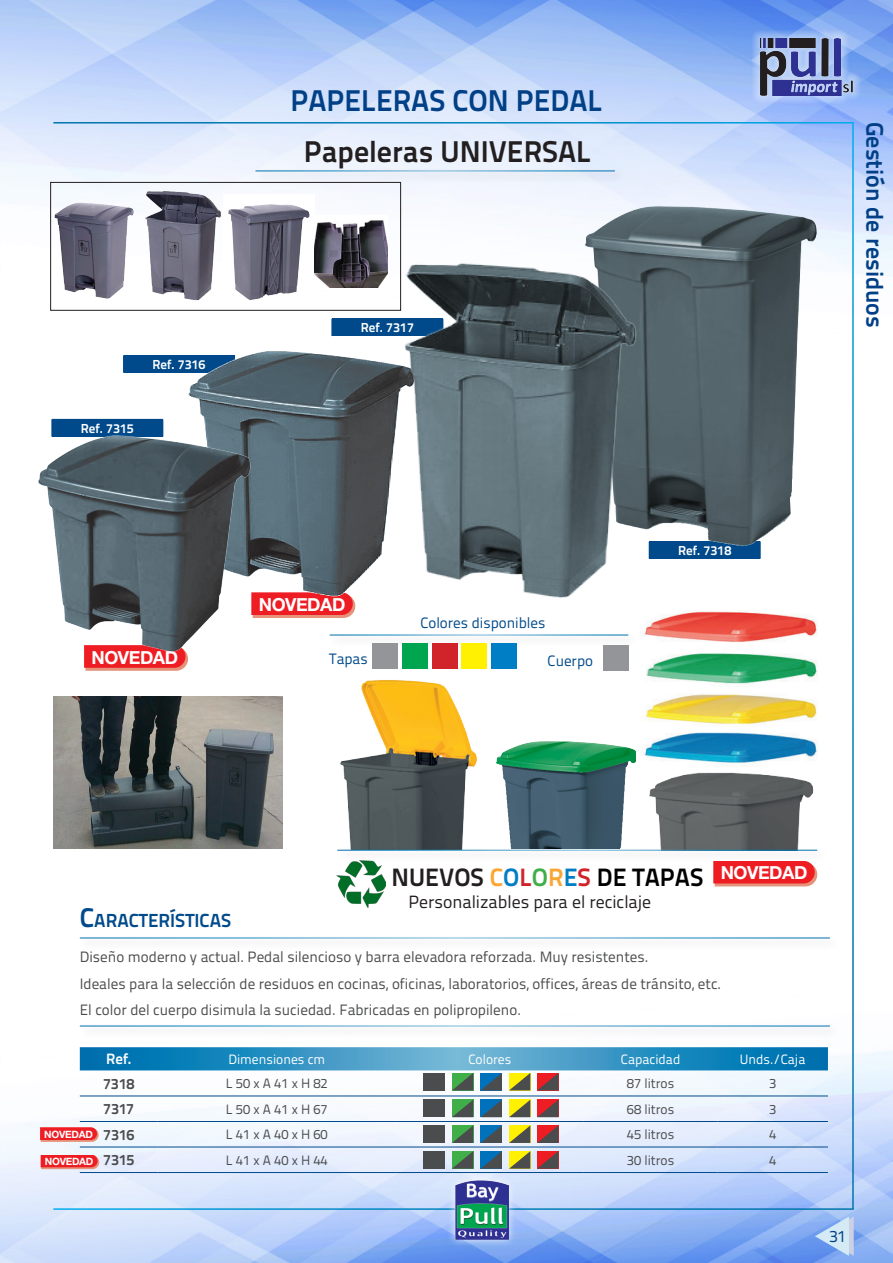
<style>
.page{position:relative;width:893px;height:1263px;background:#fff}
.page>*{position:absolute;margin:0;border:0;box-sizing:border-box;transform-origin:0 0}
.Title___Box_1{font:700 30px "Titillium Text 22 L";color:#231f20}
.Title___Box_1-2{font:700 30px "Titillium Text 22 L";color:#014086}
.t1{font:700 25.05px "Titillium Text 22 L";color:#000}
.Title___Box_1-3{font:700 24px "Titillium Text 22 L";color:#014086}
.caracteris{font:700 18.9px "Titillium Text 22 L";color:#004a8b}
.t2{font:700 18px "Helvetica Neue LT Pro";letter-spacing:-.025em;color:#fff}
.caracteristicas{font:17.7px "Titillium Text 22 L";color:#231f20}
.t3{font:16.5px "Titillium Text 22 L";color:#014086}
.caracteristicas-2{font:15px "Titillium Text 22 L";color:#4b4c4d}
.t4{font:15px "Titillium Text 22 L";color:#004a8b}
.Italic___Box_1{font:700 15px "Titillium Text 22 L";letter-spacing:-.005em;color:#4b4c4d}
.Italic___Box_1-2{font:700 15px "Titillium Text 22 L";color:#fff}
.Italic___Box_1-3{font:13.5px "Titillium Text 22 L";color:#4b4c4d}
.t5{font:13.5px "Titillium Text 22 L";color:#fff}
.t6{font:700 13.05px "Titillium Text 22 L";color:#fff}
.t7{font:700 10.05px "Helvetica Neue LT Pro";letter-spacing:-.025em;color:#fff}
.s1{color:#231f20}
.s2{color:#faa633}
.s3{color:#007ec5}
.s4{color:#d1232a}
.s5{color:#40ae49}
.s6{font-size:27px}
</style>
<div class="page">
<img style="left:0;top:0;width:893px;height:1263px">
<hr style="left:53px;top:122px;width:801px;height:2px;background:#fff">
<hr style="left:53px;top:1208px;width:801px;height:2px;background:#fff">
<hr style="left:852px;top:123px;width:2px;height:1086px;background:#fff">
<div style="left:448px;top:1172px;width:69px;height:75px;background:#fff;opacity:.75"></div>
<img style="left:455px;top:1180px;width:54px;height:59px">
<div style="left:752px;top:30px;width:108px;height:74px;background:#fff;opacity:.75"></div>
<img style="left:760px;top:38px;width:94px;height:58px">
<svg style="left:815px;top:1216px;width:39px;height:40px;background:#a9c6f0"></svg>
<svg style="left:258px;top:605px;width:98px;height:13px"></svg>
<svg style="left:84px;top:654px;width:105px;height:17px;background:#ec3c3c"></svg>
<svg style="left:713px;top:863px;width:105px;height:24px;background:#ed393a"></svg>
<div style="left:649px;top:542px;width:111px;height:17px;background:#004a8b"></div>
<img style="left:568px;top:190px;width:261px;height:368px">
<img style="left:53px;top:697px;width:230px;height:152px">
<img style="left:291px;top:678px;width:236px;height:172px">
<img style="left:495px;top:736px;width:142px;height:110px">
<img style="left:337px;top:863px;width:48px;height:45px">
<img style="left:136px;top:184px;width:88px;height:121px">
<div style="left:50px;top:182px;width:351px;height:128px;border:1px solid #231f20"></div>
<img style="left:53px;top:197px;width:87px;height:103px">
<div style="left:223px;top:194px;width:92px;height:108px;background:#fff"></div>
<img style="left:228px;top:204px;width:82px;height:96px">
<img style="left:315px;top:215px;width:72px;height:73px">
<hr style="left:80px;top:1095px;width:78px;height:1px;background:#004a8b">
<hr style="left:158px;top:1095px;width:238px;height:1px;background:#004a8b">
<hr style="left:396px;top:1095px;width:188px;height:1px;background:#004a8b">
<hr style="left:584px;top:1095px;width:133px;height:1px;background:#004a8b">
<hr style="left:717px;top:1095px;width:111px;height:1px;background:#004a8b">
<hr style="left:80px;top:1121px;width:78px;height:1px;background:#004a8b">
<hr style="left:158px;top:1121px;width:238px;height:1px;background:#004a8b">
<hr style="left:396px;top:1121px;width:188px;height:1px;background:#004a8b">
<hr style="left:584px;top:1121px;width:133px;height:1px;background:#004a8b">
<hr style="left:717px;top:1121px;width:111px;height:1px;background:#004a8b">
<hr style="left:80px;top:1146px;width:78px;height:1px;background:#004a8b">
<hr style="left:158px;top:1146px;width:238px;height:1px;background:#004a8b">
<hr style="left:396px;top:1146px;width:188px;height:1px;background:#004a8b">
<hr style="left:584px;top:1146px;width:133px;height:1px;background:#004a8b">
<hr style="left:717px;top:1146px;width:111px;height:1px;background:#004a8b">
<hr style="left:80px;top:1172px;width:78px;height:1px;background:#004a8b">
<hr style="left:158px;top:1172px;width:238px;height:1px;background:#004a8b">
<hr style="left:396px;top:1172px;width:188px;height:1px;background:#004a8b">
<hr style="left:584px;top:1172px;width:133px;height:1px;background:#004a8b">
<hr style="left:717px;top:1172px;width:111px;height:1px;background:#004a8b">
<div style="left:78px;top:934px;width:763px;height:17px;background:#231f20;opacity:.75"></div>
<hr style="left:80px;top:938px;width:750px;height:1px;background:#fff">
<div style="left:78px;top:1022px;width:763px;height:17px;background:#231f20;opacity:.75"></div>
<hr style="left:80px;top:1026px;width:750px;height:1px;background:#fff">
<div style="left:332px;top:319px;width:111px;height:17px;background:#004a8b"></div>
<div style="left:124px;top:356px;width:110px;height:17px;background:#004a8b"></div>
<hr style="left:123px;top:355px;width:112px;height:1px;background:#004a8b">
<svg style="left:123px;top:356px;width:1px;height:17px"></svg>
<div style="left:52px;top:419px;width:111px;height:18px;background:#004a8b"></div>
<div style="left:328px;top:631px;width:311px;height:17px;background:#231f20;opacity:.75"></div>
<hr style="left:330px;top:635px;width:298px;height:1px;background:#fff">
<div style="left:403px;top:643px;width:25px;height:25px;background:#00a54f"></div>
<div style="left:373px;top:643px;width:25px;height:25px;background:#939598"></div>
<div style="left:603px;top:646px;width:25px;height:25px;background:#939598"></div>
<div style="left:432px;top:643px;width:25px;height:25px;background:#d1232a"></div>
<div style="left:461px;top:643px;width:26px;height:25px;background:#fff101"></div>
<div style="left:491px;top:643px;width:25px;height:25px;background:#007ec5"></div>
<svg style="left:40px;top:1127px;width:59px;height:15px"></svg>
<svg style="left:41px;top:1155px;width:58px;height:14px"></svg>
<div style="left:423px;top:1100px;width:22px;height:17px;background:#4b4c4d"></div>
<div style="left:423px;top:1125px;width:22px;height:18px;background:#4b4c4d"></div>
<div style="left:423px;top:1151px;width:22px;height:18px;background:#4b4c4d"></div>
<svg style="left:481px;top:1100px;width:21px;height:17px"></svg>
<svg style="left:481px;top:1125px;width:21px;height:18px"></svg>
<svg style="left:481px;top:1151px;width:21px;height:18px"></svg>
<svg style="left:452px;top:1100px;width:21px;height:17px"></svg>
<svg style="left:452px;top:1125px;width:21px;height:18px"></svg>
<svg style="left:452px;top:1151px;width:21px;height:18px"></svg>
<svg style="left:509px;top:1100px;width:21px;height:17px"></svg>
<svg style="left:509px;top:1125px;width:21px;height:18px"></svg>
<svg style="left:509px;top:1151px;width:21px;height:18px"></svg>
<svg style="left:80px;top:1047px;width:748px;height:43px"></svg>
<svg style="left:537px;top:1100px;width:21px;height:17px"></svg>
<svg style="left:537px;top:1125px;width:21px;height:18px"></svg>
<svg style="left:537px;top:1151px;width:21px;height:18px"></svg>
<img style="left:181px;top:338px;width:194px;height:267px">
<img style="left:375px;top:233px;width:274px;height:384px">
<img style="left:33px;top:429px;width:225px;height:225px">
<img style="left:639px;top:765px;width:186px;height:81px">
<img style="left:636px;top:610px;width:188px;height:157px">
<div style="left:254px;top:167px;width:371px;height:17px;background:#231f20;opacity:.75"></div>
<hr style="left:255px;top:171px;width:360px;height:1px;background:#fff">
<div style="left:336px;top:846px;width:492px;height:17px;background:#231f20;opacity:.75"></div>
<hr style="left:337px;top:850px;width:480px;height:1px;background:#fff">
<p class="t6" style="left:152px;top:354px;width:55px">Ref. 7316</p>
<p class="t6" style="left:81px;top:418px;width:55px">Ref. 7315</p>
<p class="Title___Box_1-2" style="left:291px;top:77px;width:313px">PAPELERAS CON PEDAL</p>
<p class="Title___Box_1" style="left:304px;top:129px;width:289px">Papeleras UNIVERSAL</p>
<p class="t6" style="left:361px;top:318px;width:55px">Ref. 7317</p>
<p class="t2" style="left:92px;top:646px;width:88px">NOVEDAD</p>
<p class="t2" style="left:259px;top:593px;width:88px">NOVEDAD</p>
<p class="t4" style="left:420px;top:612px;width:127px">Colores disponibles</p>
<p class="t4" style="left:329px;top:647px;width:40px">Tapas</p>
<p class="t4" style="left:548px;top:650px;width:47px">Cuerpo</p>
<p class="t6" style="left:678px;top:540px;width:55px">Ref. 7318</p>
<p class="Title___Box_1-3" style="left:893px;top:122px;width:207px;rotate:90deg">Gestión de residuos</p>
<p class="t2" style="left:721px;top:862px;width:88px">NOVEDAD</p>
<p class="t1" style="left:392px;top:857px;width:313px"><span class="s1">NUEVOS</span> <span class="s2">C</span><span class="s3">O</span><span class="s4">L</span><span class="s5">O</span><span class="s2">R</span><span class="s3">E</span><span class="s4">S</span> DE TAPAS</p>
<p class="caracteristicas" style="left:408px;top:889px;width:244px">Personalizables para el reciclaje</p>
<p class="caracteris" style="left:80px;top:905px;width:153px"><span class="s6">C</span>ARACTERÍSTICAS</p>
<p class="caracteristicas-2" style="left:80px;top:946px;width:570px">Diseño moderno y actual. Pedal silencioso y barra elevadora reforzada. Muy resistentes.</p>
<p class="caracteristicas-2" style="left:80px;top:972px;width:643px">Ideales para la selección de residuos en cocinas, oficinas, laboratorios, offices, áreas de tránsito, etc.</p>
<p class="caracteristicas-2" style="left:80px;top:999px;width:443px">El color del cuerpo disimula la suciedad. Fabricadas en polipropileno.</p>
<p class="t7" style="left:44px;top:1128px;width:50px">NOVEDAD</p>
<p class="t7" style="left:45px;top:1155px;width:50px">NOVEDAD</p>
<p class="Italic___Box_1-2" style="left:106px;top:1048px;width:27px">Ref.</p>
<p class="t5" style="left:228px;top:1049px;width:98px">Dimensiones cm</p>
<p class="t5" style="left:468px;top:1049px;width:45px">Colores</p>
<p class="t5" style="left:621px;top:1049px;width:61px">Capacidad</p>
<p class="t5" style="left:740px;top:1049px;width:67px">Unds./Caja</p>
<p class="Italic___Box_1" style="left:103px;top:1072px;width:33px">7318</p>
<p class="Italic___Box_1-3" style="left:226px;top:1073px;width:103px">L 50 x A 41 x H 82</p>
<p class="Italic___Box_1-3" style="left:627px;top:1073px;width:49px">87 litros</p>
<p class="Italic___Box_1-3" style="left:769px;top:1073px;width:9px">3</p>
<p class="Italic___Box_1" style="left:103px;top:1097px;width:32px">7317</p>
<p class="Italic___Box_1-3" style="left:226px;top:1099px;width:103px">L 50 x A 41 x H 67</p>
<p class="Italic___Box_1-3" style="left:627px;top:1099px;width:49px">68 litros</p>
<p class="Italic___Box_1-3" style="left:769px;top:1099px;width:9px">3</p>
<p class="Italic___Box_1" style="left:103px;top:1123px;width:33px">7316</p>
<p class="Italic___Box_1-3" style="left:226px;top:1124px;width:103px">L 41 x A 40 x H 60</p>
<p class="Italic___Box_1-3" style="left:627px;top:1124px;width:49px">45 litros</p>
<p class="Italic___Box_1-3" style="left:769px;top:1124px;width:9px">4</p>
<p class="Italic___Box_1" style="left:103px;top:1148px;width:33px">7315</p>
<p class="Italic___Box_1-3" style="left:226px;top:1150px;width:103px">L 41 x A 40 x H 44</p>
<p class="Italic___Box_1-3" style="left:627px;top:1150px;width:49px">30 litros</p>
<p class="Italic___Box_1-3" style="left:769px;top:1150px;width:9px">4</p>
<p class="t3" style="left:829px;top:1224px;width:19px">31</p>
</div>
